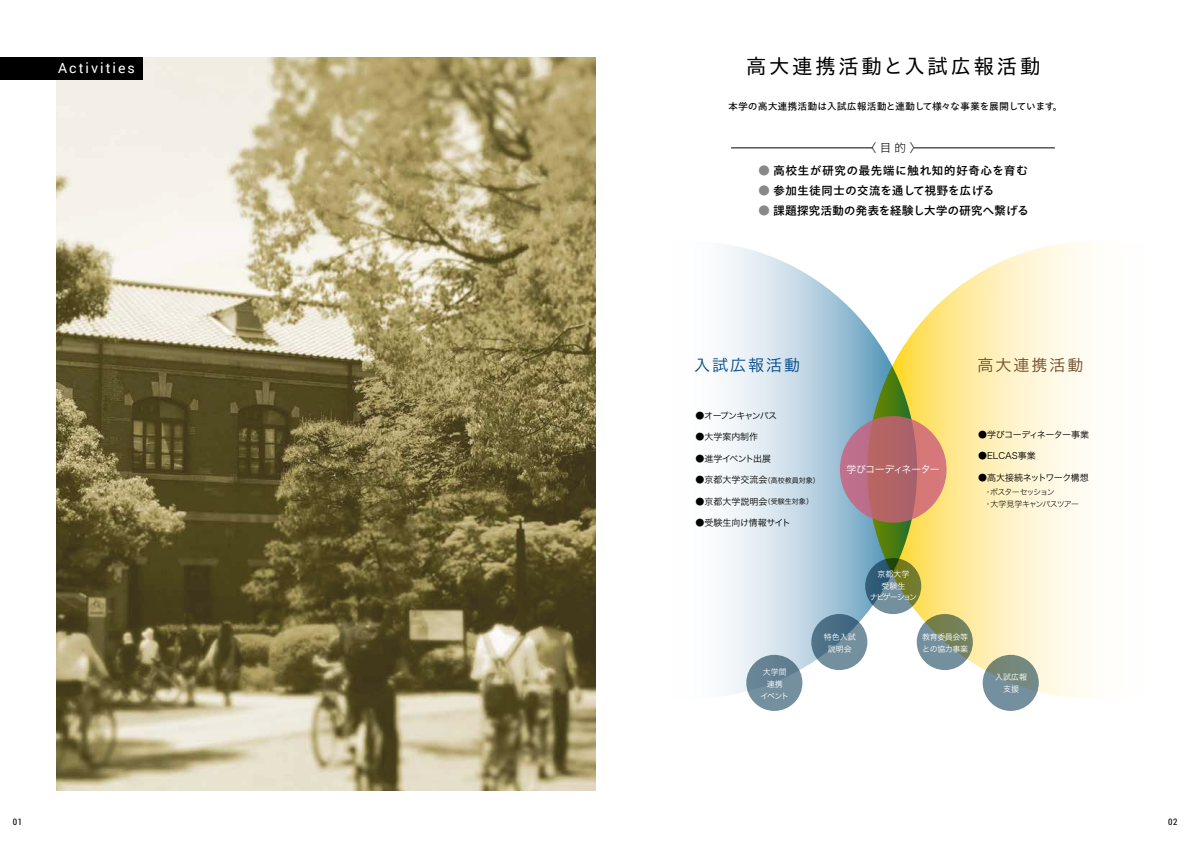
<style>
.page{position:relative;width:1191px;height:842px;background:#fff}
.page>*{position:absolute;margin:0;border:0;box-sizing:border-box;transform-origin:0 0}
.t1{font:21px "P Aoto Gothic Std N";letter-spacing:.1em;color:#000}
.t2{font:16px "Hira Kaku Std W3";letter-spacing:.125em;color:#00478b}
.t3{font:16px "Hira Kaku Std W3";letter-spacing:.125em;color:#6e4a26}
.t4{font:14px "Roboto";letter-spacing:.145em;color:#fff}
.t5{font:700 12px "P Aoto Gothic Std N De";letter-spacing:-.015em;color:#000}
.t6{font:700 12px "P Aoto Gothic Std N De";letter-spacing:.02em;color:#000}
.t7{font:11.6px "Hira Kaku Std W2";color:#000}
.t8{font:500 10px "P Aoto Gothic Std N";letter-spacing:-.025em;color:#000}
.t9{font:10px "Hira Kaku Std W3";letter-spacing:-.05em;color:#fff}
.t10{font:9px "Hira Kaku Std W3";color:#000}
.t11{font:9px "Hira Kaku Std W3";letter-spacing:-.025em;color:#000}
.t12{font:9px "Hira Kaku Std W3";letter-spacing:-.045em;color:#000}
.t13{font:9px "Hira Kaku Std W3";letter-spacing:-.05em;color:#000}
.t14{font:9px "Hira Kaku Std W3";letter-spacing:-.095em;color:#000}
.t15{font:9px "Hira Kaku Std W3";letter-spacing:-.085em;color:#000}
.t16{font:9px "Roboto Condensed";color:#000}
.t17{font:8px/11.7px "Hira Kaku Std W3";letter-spacing:-.05em;color:#fff;text-align:center}
.t18{font:8px/12px "Hira Kaku Std W2";letter-spacing:-.11em;color:#000}
.t19{font:8px/11.7px "Hira Kaku Std W3";letter-spacing:-.14em;color:#fff;text-align:center}
.s1{color:#898989}
.s2{font-size:7px}
</style>
<div class="page">
<svg style="left:867px;top:242px;width:221px;height:457px"></svg>
<svg style="left:459px;top:241px;width:458px;height:458px"></svg>
<img style="left:57px;top:57px;width:538px;height:734px">
<svg style="left:811px;top:614px;width:56px;height:56px;background:#607f92"></svg>
<svg style="left:865px;top:558px;width:56px;height:56px;background:#5b7564"></svg>
<div style="left:746px;top:655px;width:56px;height:56px;background:linear-gradient(to bottom,#607f91,#7a94a1);border-radius:50%"></div>
<svg style="left:982px;top:655px;width:56px;height:56px;background:#768d8f"></svg>
<svg style="left:916px;top:614px;width:56px;height:56px;background:#768a7d"></svg>
<div style="left:0;top:57px;width:142px;height:23px;background:#000"></div>
<hr style="left:914px;top:148px;width:140px;height:1px;background:#000">
<hr style="left:731px;top:148px;width:141px;height:1px;background:#000">
<svg style="left:840px;top:416px;width:106px;height:107px;background:#bb6b73"></svg>
<p class="t4" style="left:58px;top:59px;width:78px">Activities</p>
<h1 class="t1" style="left:745px;top:52px;width:296px">高大連携活動と入試広報活動</h1>
<p class="t8" style="left:728px;top:100px;width:336px">本学の高大連携活動は入試広報活動と連動して様々な事業を展開しています。</p>
<p class="t7" style="left:865px;top:139px;width:58px">〈 目 的 〉</p>
<p class="t6" style="left:758px;top:164px;width:271px"><span class="s1">●</span> 高校生が研究の最先端に触れ知的好奇心を育む</p>
<p class="t5" style="left:758px;top:184px;width:238px"><span class="s1">●</span> 参加生徒同士の交流を通して視野を広げる</p>
<p class="t5" style="left:758px;top:204px;width:272px"><span class="s1">●</span> 課題探究活動の発表を経験し大学の研究へ繋げる</p>
<h2 class="t2" style="left:694px;top:353px;width:107px">入試広報活動</h2>
<h2 class="t3" style="left:977px;top:353px;width:107px">高大連携活動</h2>
<p class="t14" style="left:695px;top:409px;width:83px">●オープンキャンパス</p>
<p class="t11" style="left:695px;top:430px;width:64px">●大学案内制作</p>
<p class="t15" style="left:695px;top:452px;width:77px">●進学イベント出展</p>
<p class="t10" style="left:695px;top:473px;width:126px">●京都大学交流会<span class="s2">（高校教員対象）</span></p>
<p class="t10" style="left:695px;top:495px;width:119px">●京都大学説明会<span class="s2">（受験生対象）</span></p>
<p class="t11" style="left:695px;top:516px;width:97px">●受験生向け情報サイト</p>
<p class="t12" style="left:978px;top:428px;width:113px">●学びコーディネーター事業</p>
<p class="t10" style="left:978px;top:449px;width:59px">●ELCAS事業</p>
<p class="t13" style="left:978px;top:471px;width:112px">●高大接続ネットワーク構想</p>
<p class="t18" style="left:978px;top:486px;width:102px">　・ポスターセッション<br>　・大学見学キャンパスツアー</p>
<p class="t9" style="left:846px;top:462px;width:95px">学びコーディネーター</p>
<p class="t17" style="left:823px;top:631px;width:33px">特色入試説明会</p>
<p class="t19" style="left:870px;top:568px;width:49px">京都大学<br>受験生<br>ナビゲーション</p>
<p class="t17" style="left:922px;top:631px;width:47px;text-align:left">教育委員会等との協力事業</p>
<p class="t17" style="left:760px;top:666px;width:30px">大学間連携<br>イベント</p>
<p class="t17" style="left:995px;top:671px;width:33px">入試広報支援</p>
<p class="t16" style="left:13px;top:815px;width:11px">01</p>
<p class="t16" style="left:1168px;top:815px;width:11px">02</p>
</div>
